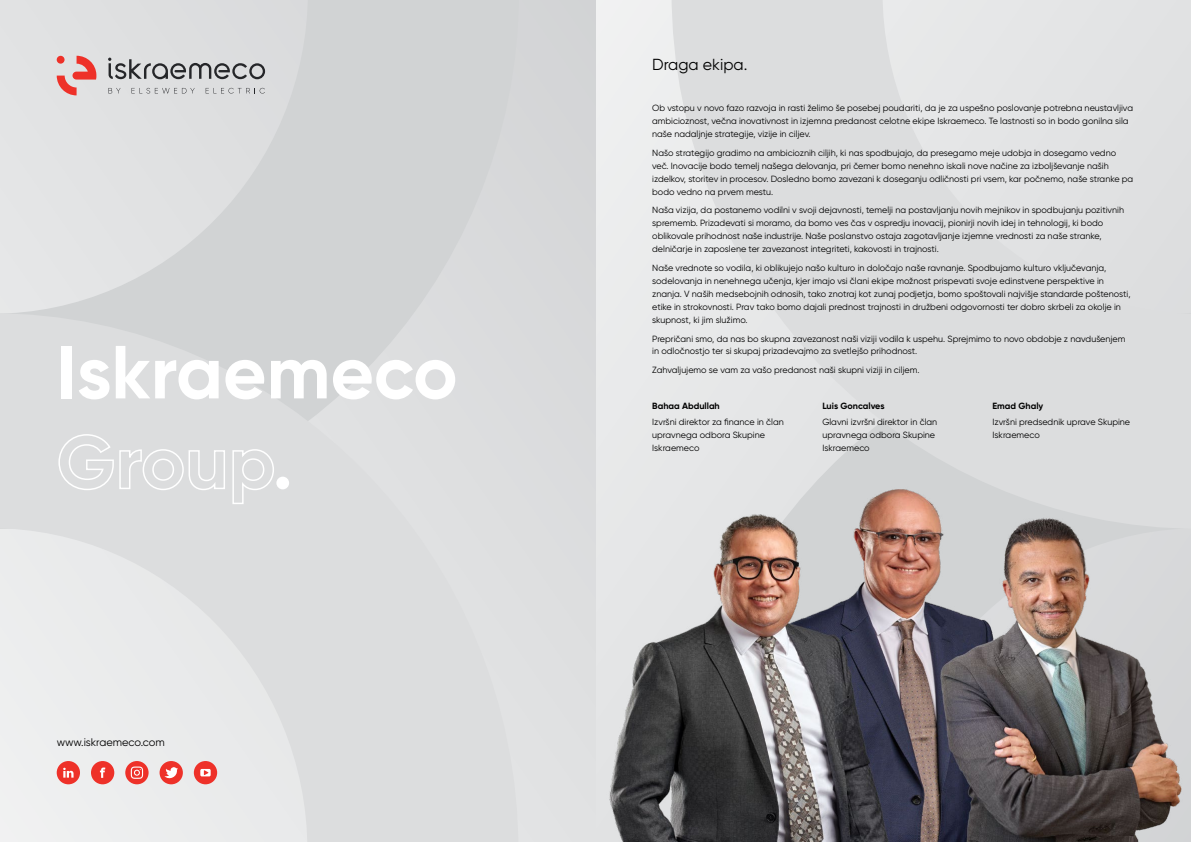
<style>
.page{position:relative;width:1191px;height:842px;background:#fff}
.page>*{position:absolute;margin:0;border:0;box-sizing:border-box;transform-origin:0 0}
.t1{font:700 75px/90px "Gilroy";color:#fff}
.t2{font:16px "Gilroy";color:#000}
.t3{font:11px "Gilroy";color:#000}
.t4{font:9px/13px "Gilroy";color:#000}
.t5{font:700 9px "Gilroy";color:#000}
</style>
<div class="page">
<div style="left:595px;top:0;width:596px;height:842px;background:#ebeced"></div>
<div style="left:0;top:0;width:595px;height:842px;background:#dcddde"></div>
<svg style="left:672px;top:0;width:519px;height:467px;fill:#dcddde"></svg>
<svg style="left:0;top:55px;width:266px;height:258px"></svg>
<svg style="left:0;top:529px;width:307px;height:313px;fill:#e9eaeb"></svg>
<img style="left:595px;top:467px;width:596px;height:375px">
<svg style="left:57px;top:56px;width:39px;height:39px"></svg>
<div style="left:57px;top:56px;width:8px;height:8px;background:#ee3129;border-radius:50%"></div>
<svg style="left:108px;top:58px;width:157px;height:21px"></svg>
<svg style="left:108px;top:88px;width:13px;height:5px"></svg>
<svg style="left:132px;top:88px;width:63px;height:6px"></svg>
<svg style="left:206px;top:88px;width:59px;height:6px"></svg>
<div style="left:194px;top:761px;width:23px;height:23px;background:#ee3129;border-radius:50%"></div>
<svg style="left:200px;top:769px;width:11px;height:7px"></svg>
<div style="left:160px;top:761px;width:23px;height:23px;background:#ee3129;border-radius:50%"></div>
<svg style="left:164px;top:767px;width:14px;height:12px"></svg>
<div style="left:57px;top:761px;width:23px;height:23px;background:#ee3129;border-radius:50%"></div>
<svg style="left:63px;top:768px;width:11px;height:10px"></svg>
<div style="left:91px;top:761px;width:23px;height:23px;background:#ee3129;border-radius:50%"></div>
<svg style="left:100px;top:767px;width:5px;height:11px"></svg>
<div style="left:125px;top:761px;width:24px;height:23px;background:#ee3129;border-radius:50%"></div>
<svg style="left:131px;top:766px;width:12px;height:13px"></svg>
<h1 class="t1" style="left:57px;top:327px;width:402px">Iskraemeco<br>Group.</h1>
<p class="t3" style="left:57px;top:736px;width:110px">www.iskraemeco.com</p>
<h2 class="t2" style="left:652px;top:54px;width:97px">Draga ekipa.</h2>
<p class="t4" style="left:652px;top:101px;width:482px">Ob vstopu v novo fazo razvoja in rasti želimo še posebej poudariti, da je za uspešno poslovanje potrebna neustavljiva ambicioznost, večna inovativnost in izjemna predanost celotne ekipe Iskraemeco. Te lastnosti so in bodo gonilna sila naše nadaljnje strategije, vizije in ciljev.</p>
<p class="t4" style="left:652px;top:146px;width:482px">Našo strategijo gradimo na ambicioznih ciljih, ki nas spodbujajo, da presegamo meje udobja in dosegamo vedno več. Inovacije bodo temelj našega delovanja, pri čemer bomo nenehno iskali nove načine za izboljševanje naših izdelkov, storitev in procesov. Dosledno bomo zavezani k doseganju odličnosti pri vsem, kar počnemo, naše stranke pa bodo vedno na prvem mestu.</p>
<p class="t4" style="left:652px;top:203px;width:473px">Naša vizija, da postanemo vodilni v svoji dejavnosti, temelji na postavljanju novih mejnikov in spodbujanju pozitivnih sprememb. Prizadevati si moramo, da bomo ves čas v ospredju inovacij, pionirji novih idej in tehnologij, ki bodo oblikovale prihodnost naše industrije. Naše poslanstvo ostaja zagotavljanje izjemne vrednosti za naše stranke, delničarje in zaposlene ter zavezanost integriteti, kakovosti in trajnosti.</p>
<p class="t4" style="left:652px;top:261px;width:480px">Naše vrednote so vodila, ki oblikujejo našo kulturo in določajo naše ravnanje. Spodbujamo kulturo vključevanja, sodelovanja in nenehnega učenja, kjer imajo vsi člani ekipe možnost prispevati svoje edinstvene perspektive in znanja. V naših medsebojnih odnosih, tako znotraj kot zunaj podjetja, bomo spoštovali najvišje standarde poštenosti, etike in strokovnosti. Prav tako bomo dajali prednost trajnosti in družbeni odgovornosti ter dobro skrbeli za okolje in skupnost, ki jim služimo.</p>
<p class="t4" style="left:652px;top:332px;width:475px">Prepričani smo, da nas bo skupna zavezanost naši viziji vodila k uspehu. Sprejmimo to novo obdobje z navdušenjem in odločnostjo ter si skupaj prizadevajmo za svetlejšo prihodnost.</p>
<p class="t4" style="left:652px;top:363px;width:269px">Zahvaljujemo se vam za vašo predanost naši skupni viziji in ciljem.</p>
<p class="t5" style="left:652px;top:400px;width:69px">Bahaa Abdullah</p>
<p class="t4" style="left:652px;top:415px;width:133px">Izvršni direktor za finance in član upravnega odbora Skupine<br>Iskraemeco</p>
<p class="t5" style="left:992px;top:400px;width:52px">Emad Ghaly</p>
<p class="t4" style="left:992px;top:415px;width:139px">Izvršni predsednik uprave Skupine<br>Iskraemeco</p>
<p class="t5" style="left:822px;top:400px;width:64px">Luis Goncalves</p>
<p class="t4" style="left:822px;top:415px;width:116px">Glavni izvršni direktor in član upravnega odbora Skupine<br>Iskraemeco</p>
</div>
